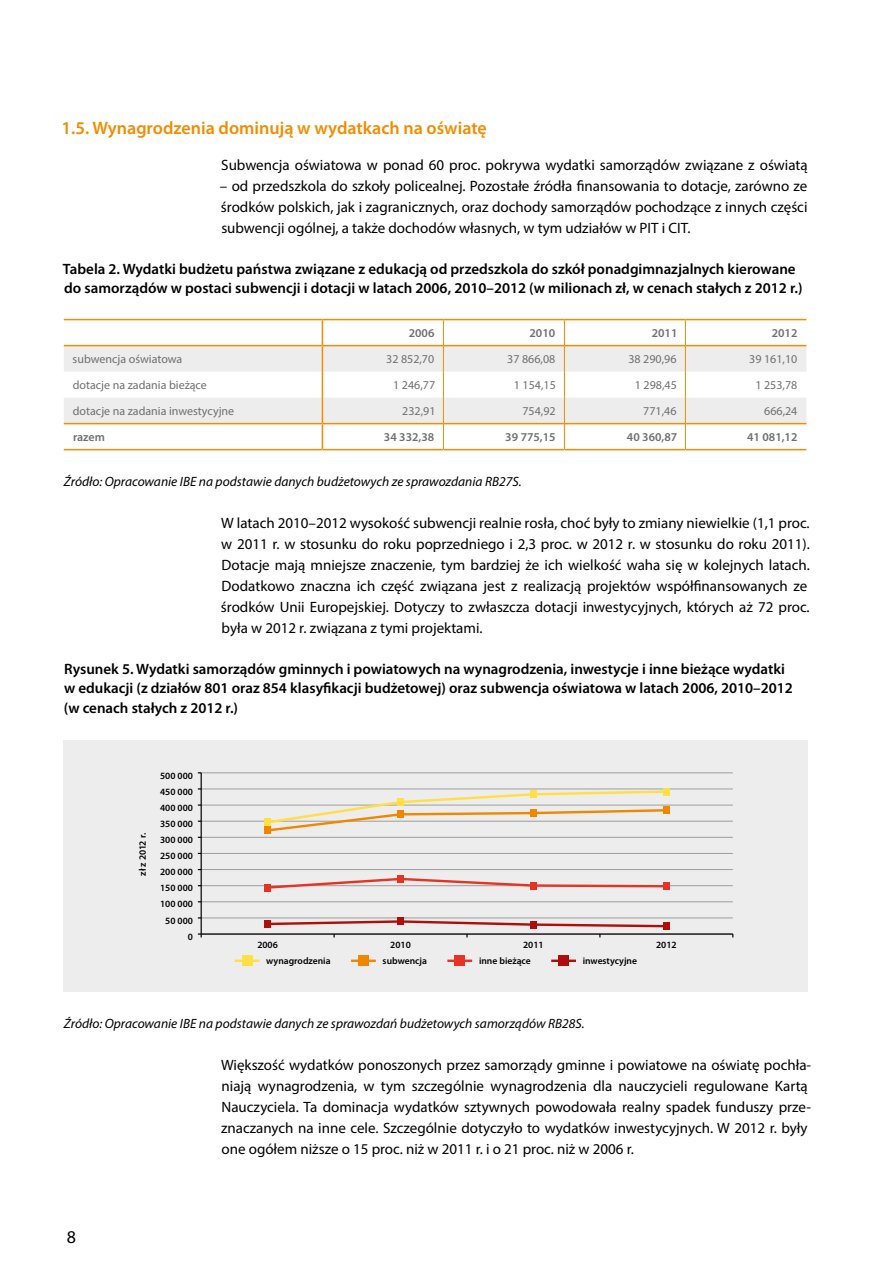
<style>
.page{position:relative;width:893px;height:1263px;background:#fff}
.page>*{position:absolute;margin:0;border:0;box-sizing:border-box;transform-origin:0 0}
.t1{font:600 18px "Myriad Pro";color:#f28c00}
.t2{font:18px "Myriad Pro";color:#000}
.t3{font:15px/21px "Myriad Pro";color:#000}
.t4{font:600 15px/19.5px "Myriad Pro";color:#000}
.t5{font:italic 13.5px "Myriad Pro";color:#000}
.t6{font:12px "Myriad Pro";color:#706f6f}
.t7{font:600 12px "Myriad Pro";color:#706f6f}
.t8{font:600 9.6px "Myriad Pro";color:#000}
.s1{color:#fff}
</style>
<div class="page">
<svg style="left:64px;top:320px;width:742px;height:129px"></svg>
<svg style="left:64px;top:346px;width:742px;height:77px;fill:#ededed"></svg>
<hr style="left:64px;top:319px;width:258px;height:1px;background:#f28c00">
<hr style="left:322px;top:319px;width:121px;height:1px;background:#f28c00">
<hr style="left:443px;top:319px;width:121px;height:1px;background:#f28c00">
<hr style="left:564px;top:319px;width:121px;height:1px;background:#f28c00">
<hr style="left:685px;top:319px;width:121px;height:1px;background:#f28c00">
<hr style="left:64px;top:345px;width:258px;height:1px;background:#f28c00">
<hr style="left:322px;top:345px;width:121px;height:1px;background:#f28c00">
<hr style="left:444px;top:345px;width:120px;height:1px;background:#f28c00">
<hr style="left:565px;top:345px;width:120px;height:1px;background:#f28c00">
<hr style="left:686px;top:345px;width:120px;height:1px;background:#f28c00">
<hr style="left:64px;top:423px;width:258px;height:1px;background:#f28c00">
<hr style="left:322px;top:423px;width:121px;height:1px;background:#f28c00">
<svg style="left:322px;top:320px;width:1px;height:129px"></svg>
<hr style="left:444px;top:423px;width:120px;height:1px;background:#f28c00">
<hr style="left:565px;top:423px;width:120px;height:1px;background:#f28c00">
<hr style="left:686px;top:423px;width:120px;height:1px;background:#f28c00">
<hr style="left:64px;top:449px;width:258px;height:1px;background:#f28c00">
<hr style="left:322px;top:449px;width:121px;height:1px;background:#f28c00">
<hr style="left:443px;top:449px;width:121px;height:1px;background:#f28c00">
<hr style="left:564px;top:449px;width:121px;height:1px;background:#f28c00">
<hr style="left:685px;top:449px;width:121px;height:1px;background:#f28c00">
<svg style="left:443px;top:320px;width:1px;height:129px"></svg>
<svg style="left:564px;top:320px;width:1px;height:129px"></svg>
<svg style="left:685px;top:320px;width:1px;height:129px"></svg>
<div style="left:64px;top:740px;width:744px;height:252px;background:#ededed"></div>
<hr style="left:201px;top:918px;width:532px;height:1px;background:#9d9d9c">
<hr style="left:201px;top:901px;width:532px;height:1px;background:#9d9d9c">
<hr style="left:201px;top:885px;width:532px;height:1px;background:#9d9d9c">
<hr style="left:201px;top:869px;width:532px;height:1px;background:#9d9d9c">
<hr style="left:201px;top:853px;width:532px;height:1px;background:#9d9d9c">
<hr style="left:201px;top:837px;width:532px;height:1px;background:#9d9d9c">
<hr style="left:201px;top:821px;width:532px;height:1px;background:#9d9d9c">
<hr style="left:201px;top:805px;width:532px;height:1px;background:#9d9d9c">
<hr style="left:201px;top:789px;width:532px;height:1px;background:#9d9d9c">
<hr style="left:201px;top:772px;width:532px;height:1px;background:#9d9d9c">
<hr style="left:201px;top:933px;width:532px;height:2px;background:#000">
<hr style="left:201px;top:773px;width:1px;height:161px;background:#000">
<svg style="left:265px;top:920px;width:404px;height:17px"></svg>
<svg style="left:271px;top:878px;width:398px;height:12px"></svg>
<svg style="left:265px;top:789px;width:404px;height:43px"></svg>
<div style="left:264px;top:920px;width:7px;height:7px;background:#ae0f0a"></div>
<div style="left:397px;top:918px;width:7px;height:7px;background:#ae0f0a"></div>
<div style="left:530px;top:921px;width:7px;height:7px;background:#ae0f0a"></div>
<div style="left:663px;top:923px;width:7px;height:7px;background:#ae0f0a"></div>
<div style="left:264px;top:884px;width:7px;height:7px;background:#e63324"></div>
<div style="left:397px;top:875px;width:7px;height:7px;background:#e63324"></div>
<div style="left:530px;top:882px;width:7px;height:7px;background:#e63324"></div>
<div style="left:663px;top:883px;width:7px;height:7px;background:#e63324"></div>
<div style="left:264px;top:827px;width:7px;height:7px;background:#f18700"></div>
<div style="left:397px;top:811px;width:7px;height:7px;background:#f18700"></div>
<div style="left:530px;top:809px;width:7px;height:7px;background:#f18700"></div>
<div style="left:663px;top:807px;width:7px;height:7px;background:#f18700"></div>
<div style="left:264px;top:819px;width:7px;height:7px;background:#ffdf43"></div>
<div style="left:397px;top:798px;width:7px;height:8px;background:#ffdf43"></div>
<div style="left:530px;top:791px;width:7px;height:7px;background:#ffdf43"></div>
<div style="left:663px;top:788px;width:7px;height:7px;background:#ffdf43"></div>
<hr style="left:551px;top:959px;width:25px;height:3px;background:#ae0f0a">
<div style="left:558px;top:956px;width:11px;height:10px;background:#ae0f0a"></div>
<hr style="left:447px;top:959px;width:25px;height:3px;background:#e63324">
<div style="left:455px;top:956px;width:10px;height:10px;background:#e63324"></div>
<hr style="left:351px;top:959px;width:25px;height:3px;background:#f18700">
<div style="left:358px;top:956px;width:11px;height:10px;background:#f18700"></div>
<hr style="left:235px;top:959px;width:24px;height:3px;background:#ffdf43">
<div style="left:242px;top:956px;width:10px;height:10px;background:#ffdf43"></div>
<p class="t1" style="left:62px;top:117px;width:427px">1.5. Wynagrodzenia dominują w wydatkach na oświatę</p>
<p class="t3" style="left:219px;top:155px;width:590px;text-align:justify">Subwencja oświatowa w ponad 60 proc. pokrywa wydatki samorządów związane z oświatą <span class="s1">.</span>– od przedszkola do szkoły policealnej. Pozostałe źródła finansowania to dotacje, zarówno ze środków polskich, jak i zagranicznych, oraz dochody samorządów pochodzące z innych części subwencji ogólnej, a także dochodów własnych, w tym udziałów w PIT i CIT.</p>
<p class="t4" style="left:63px;top:259px;width:741px">Tabela 2. Wydatki budżetu państwa związane z edukacją od przedszkola do szkół ponadgimnazjalnych kierowane do samorządów w postaci subwencji i dotacji w latach 2006, 2010–2012 (w milionach zł, w cenach stałych z 2012 r.)</p>
<p class="t7" style="left:409px;top:325px;width:27px">2006</p>
<p class="t7" style="left:530px;top:325px;width:27px">2010</p>
<p class="t7" style="left:652px;top:325px;width:27px">2011</p>
<p class="t7" style="left:772px;top:325px;width:27px">2012</p>
<p class="t6" style="left:73px;top:352px;width:111px">subwencja oświatowa</p>
<p class="t6" style="left:386px;top:352px;width:50px">32 852,70</p>
<p class="t6" style="left:507px;top:352px;width:50px">37 866,08</p>
<p class="t6" style="left:628px;top:352px;width:50px">38 290,96</p>
<p class="t6" style="left:749px;top:352px;width:50px">39 161,10</p>
<p class="t6" style="left:73px;top:378px;width:136px">dotacje na zadania bieżące</p>
<p class="t6" style="left:393px;top:378px;width:43px">1 246,77</p>
<p class="t6" style="left:514px;top:378px;width:43px">1 154,15</p>
<p class="t6" style="left:635px;top:378px;width:43px">1 298,45</p>
<p class="t6" style="left:755px;top:378px;width:43px">1 253,78</p>
<p class="t6" style="left:73px;top:404px;width:163px">dotacje na zadania inwestycyjne</p>
<p class="t6" style="left:402px;top:404px;width:35px">232,91</p>
<p class="t6" style="left:522px;top:404px;width:35px">754,92</p>
<p class="t6" style="left:643px;top:404px;width:35px">771,46</p>
<p class="t6" style="left:764px;top:404px;width:35px">666,24</p>
<p class="t7" style="left:73px;top:429px;width:33px">razem</p>
<p class="t7" style="left:384px;top:429px;width:52px">34 332,38</p>
<p class="t7" style="left:505px;top:429px;width:52px">39 775,15</p>
<p class="t7" style="left:627px;top:429px;width:52px">40 360,87</p>
<p class="t7" style="left:747px;top:429px;width:52px">41 081,12</p>
<p class="t5" style="left:64px;top:473px;width:459px">Źródło: Opracowanie IBE na podstawie danych budżetowych ze sprawozdania RB27S.</p>
<p class="t3" style="left:221px;top:513px;width:590px">W latach 2010–2012 wysokość subwencji realnie rosła, choć były to zmiany niewielkie (1,1 proc. w 2011 r. w stosunku do roku poprzedniego i 2,3 proc. w 2012 r. w stosunku do roku 2011).<br>Dotacje mają mniejsze znaczenie, tym bardziej że ich wielkość waha się w kolejnych latach.<br>Dodatkowo znaczna ich część związana jest z realizacją projektów współfinansowanych ze środków Unii Europejskiej. Dotyczy to zwłaszcza dotacji inwestycyjnych, których aż 72 proc. była w 2012 r. związana z tymi projektami.</p>
<p class="t4" style="left:64px;top:659px;width:731px">Rysunek 5. Wydatki samorządów gminnych i powiatowych na wynagrodzenia, inwestycje i inne bieżące wydatki w edukacji (z działów 801 oraz 854 klasyfikacji budżetowej) oraz subwencja oświatowa w latach 2006, 2010–2012 (w cenach stałych z 2012 r.)</p>
<p class="t8" style="left:160px;top:769px;width:34px">500 000</p>
<p class="t8" style="left:160px;top:785px;width:34px">450 000</p>
<p class="t8" style="left:160px;top:801px;width:34px">400 000</p>
<p class="t8" style="left:136px;top:876px;width:45px;rotate:-90deg">zł z 2012 r.</p>
<p class="t8" style="left:160px;top:817px;width:34px">350 000</p>
<p class="t8" style="left:160px;top:834px;width:34px">300 000</p>
<p class="t8" style="left:160px;top:850px;width:34px">250 000</p>
<p class="t8" style="left:160px;top:866px;width:34px">200 000</p>
<p class="t8" style="left:160px;top:882px;width:34px">150 000</p>
<p class="t8" style="left:160px;top:898px;width:34px">100 000</p>
<p class="t8" style="left:165px;top:914px;width:29px">50 000</p>
<p class="t8" style="left:188px;top:930px;width:7px">0</p>
<p class="t8" style="left:257px;top:938px;width:22px">2006</p>
<p class="t8" style="left:390px;top:938px;width:22px">2010</p>
<p class="t8" style="left:523px;top:938px;width:22px">2011</p>
<p class="t8" style="left:656px;top:938px;width:22px">2012</p>
<p class="t8" style="left:266px;top:954px;width:66px">wynagrodzenia</p>
<p class="t8" style="left:383px;top:954px;width:46px">subwencja</p>
<p class="t8" style="left:479px;top:954px;width:53px">inne bieżące</p>
<p class="t8" style="left:583px;top:954px;width:56px">inwestycyjne</p>
<p class="t5" style="left:64px;top:1015px;width:522px">Źródło: Opracowanie IBE na podstawie danych ze sprawozdań budżetowych samorządów RB28S.</p>
<p class="t3" style="left:221px;top:1054px;width:592px">Większość wydatków ponoszonych przez samorządy gminne i powiatowe na oświatę pochła&shy;niają wynagrodzenia, w tym szczególnie wynagrodzenia dla nauczycieli regulowane Kartą Nauczyciela. Ta dominacja wydatków sztywnych powodowała realny spadek funduszy prze&shy;znaczanych na inne cele. Szczególnie dotyczyło to wydatków inwestycyjnych. W 2012 r. były one ogółem niższe o 15 proc. niż w 2011 r. i o 21 proc. niż w 2006 r.</p>
<p class="t2" style="left:67px;top:1226px;width:11px">8</p>
</div>
